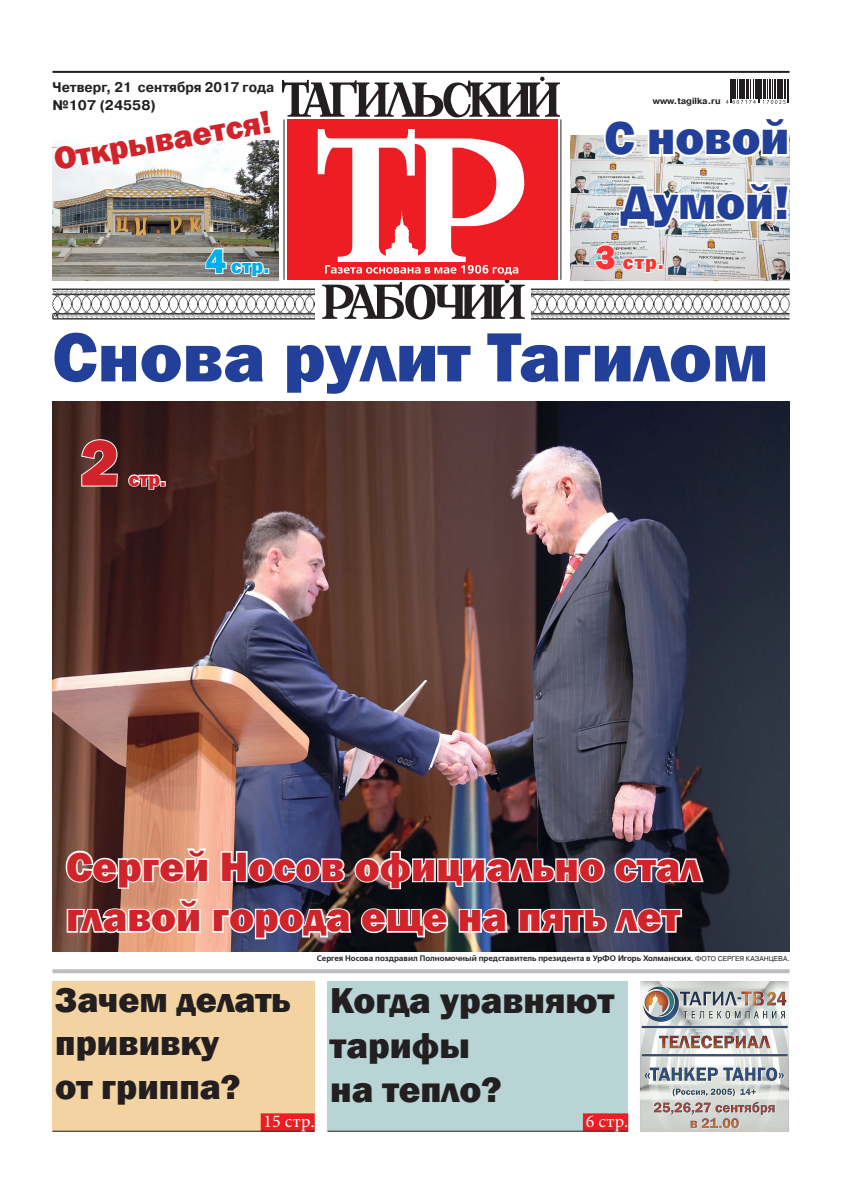
<style>
.page{position:relative;width:842px;height:1191px;background:#fff}
.page>*{position:absolute;margin:0;border:0;box-sizing:border-box;transform-origin:0 0}
.ЗАГОЛОВОК-30{font:800 72px "Franklin Gothic";color:#223f99}
.ЗАГОЛОВОК_24{font:800 67px "Franklin Gothic";color:#d1232a}
.ЗАГОЛОВОК_18{font:800 48.5px/64.6px "Franklin Gothic";color:#223f99;text-align:center}
.ЗАГОЛОВОК_24-2{font:800 42.1px/50.5px "Franklin Gothic";color:#d1232a}
.ЗАГОЛОВОК_18-2{font:800 37px/44.4px "Franklin Gothic";color:#231f20}
.ЗАГОЛОВОК_18-3{font:800 36px/43.2px "Franklin Gothic";color:#231f20}
.ЗАГОЛОВОК_18-4{font:800 33px "Franklin Gothic";color:#d1232a}
.ЗАГОЛОВОК_24-3{font:800 20px "Franklin Gothic";color:#00aeef}
.ЗАГОЛОВОК_24-4{font:800 20px "Franklin Gothic";color:#f33}
.ЗАГОЛОВОК_24-5{font:800 20px "Franklin Gothic";color:#d1232a}
.анонс_номер_страницы{font:18px "Minion Pro";letter-spacing:.015em;color:#fff}
.АВТОПОДПИСЬ{font:700 14px "Pragmatica C";color:#231f20;scale:.95 1}
.АВТОПОДПИСЬ-2{font:700 14px "Pragmatica C";color:#231f20}
.АВТОПОДПИСЬ-3{font:700 9px "Pragmatica C";color:#231f20}
.ФОТОПОДПИСЬ{font:700 8px "Free Set C";color:#231f20}
.s1{font-size:35px}
.s2{font-family:"Pragmatica C";font-weight:400;font-size:7px}
</style>
<div class="page">
<div style="left:327px;top:981px;width:301px;height:150px;background:#b8d4d4"></div>
<div style="left:52px;top:981px;width:263px;height:150px;background:#f3d3a1"></div>
<svg style="left:52px;top:969px;width:737px;height:4px;background:#bfc0c3"></svg>
<hr style="left:52px;top:71px;width:737px;height:2px;background:#231f20">
<div style="left:261px;top:1113px;width:54px;height:18px;background:#ee1d23"></div>
<hr style="left:52px;top:1131px;width:263px;height:1px;background:#231f20">
<div style="left:583px;top:1113px;width:45px;height:18px;background:#ee1d23"></div>
<hr style="left:327px;top:1131px;width:301px;height:1px;background:#231f20">
<img style="left:640px;top:981px;width:149px;height:150px">
<img style="left:52px;top:401px;width:737px;height:550px">
<svg style="left:64px;top:847px;width:146px;height:43px"></svg>
<svg style="left:219px;top:849px;width:128px;height:35px"></svg>
<img style="left:353px;top:849px;width:253px;height:41px">
<svg style="left:613px;top:856px;width:93px;height:28px"></svg>
<svg style="left:65px;top:897px;width:137px;height:41px"></svg>
<img style="left:211px;top:906px;width:239px;height:34px">
<svg style="left:457px;top:906px;width:53px;height:29px"></svg>
<svg style="left:517px;top:906px;width:166px;height:29px"></svg>
<svg style="left:79px;top:438px;width:40px;height:49px;background:#6d5652"></svg>
<svg style="left:127px;top:473px;width:39px;height:18px"></svg>
<svg style="left:52px;top:77px;width:738px;height:242px"></svg>
<p class="АВТОПОДПИСЬ" style="left:52px;top:79px;width:235px">Четверг, 21 сентября 2017 года</p>
<p class="АВТОПОДПИСЬ-2" style="left:52px;top:97px;width:105px">№107 (24558)</p>
<p class="ЗАГОЛОВОК_18-4" style="left:50px;top:138px;width:221px;rotate:-10deg">Открывается!</p>
<p class="ЗАГОЛОВОК_24-3" style="left:206px;top:253px;width:65px"><span class="s1">4</span> стр.</p>
<p class="АВТОПОДПИСЬ-3" style="left:653px;top:96px;width:69px">www.tagilka.ru</p>
<p class="ЗАГОЛОВОК_18" style="left:605px;top:106px;width:186px">С новой<br>Думой!</p>
<p class="ЗАГОЛОВОК_24-4" style="left:595px;top:249px;width:70px"><span class="s1">3</span> стр.</p>
<p class="ЗАГОЛОВОК-30" style="left:52px;top:311px;width:718px">Снова рулит Тагилом</p>
<p class="ЗАГОЛОВОК_24" style="left:80px;top:420px;width:41px">2</p>
<p class="ЗАГОЛОВОК_24-5" style="left:129px;top:466px;width:38px">стр.</p>
<p class="ЗАГОЛОВОК_24-2" style="left:66px;top:841px;width:636px">Сергей Носов официально стал главой города еще на пять лет</p>
<p class="ФОТОПОДПИСЬ" style="left:317px;top:953px;width:474px">Сергея Носова поздравил Полномочный представитель президента в УрФО Игорь Холманских. <span class="s2">ФОТО СЕРГЕЯ КАЗАНЦЕВА.</span></p>
<p class="ЗАГОЛОВОК_18-3" style="left:55px;top:978px;width:237px">Зачем делать прививку<br>от гриппа?</p>
<p class="ЗАГОЛОВОК_18-2" style="left:330px;top:978px;width:285px">Когда уравняют тарифы<br>на тепло?</p>
<p class="анонс_номер_страницы" style="left:264px;top:1109px;width:53px">15 стр.</p>
<p class="анонс_номер_страницы" style="left:586px;top:1109px;width:44px">6 стр.</p>
</div>
